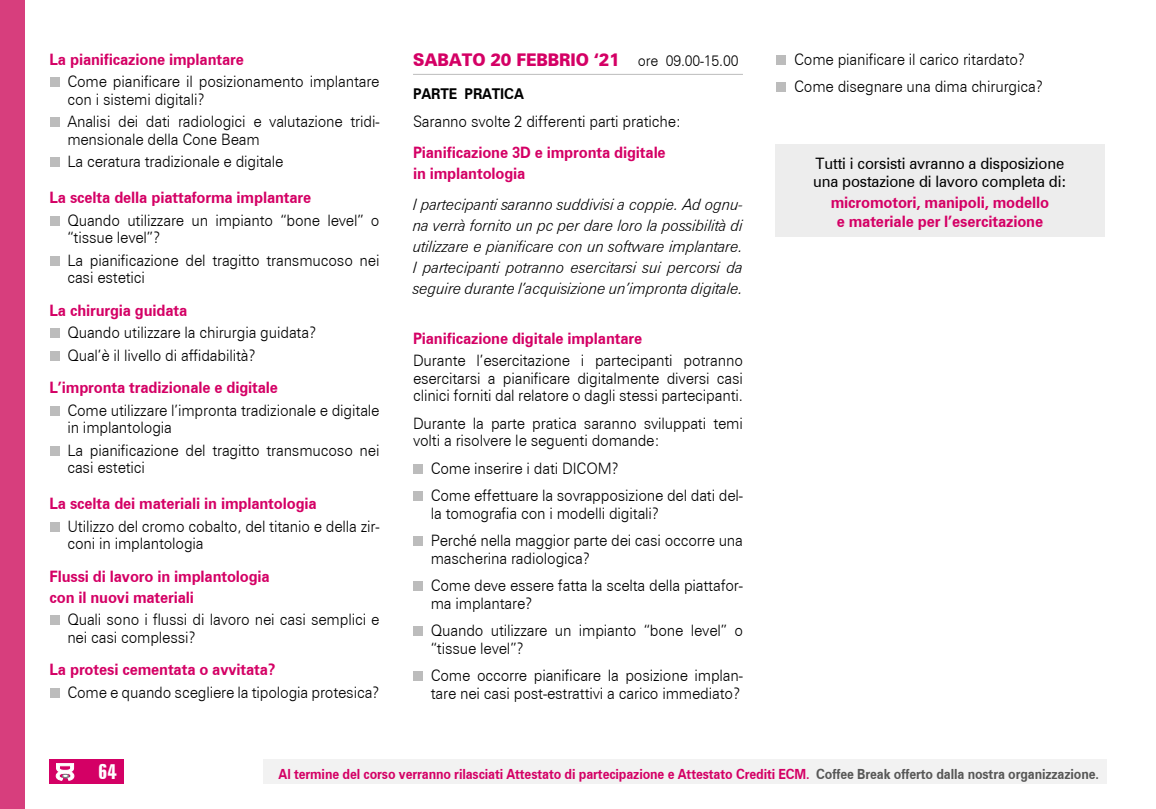
<style>
.page{position:relative;width:1156px;height:809px;background:#fff}
.page>*{position:absolute;margin:0;border:0;box-sizing:border-box;transform-origin:0 0}
.t1{font:700 extra-condensed 21px "Zurich BT";color:#fff}
.t2{font:900 17.5px "Zurich BT";letter-spacing:-.01em;color:#d40065;scale:.92 1}
.t3{font:300 15.75px/17.5px "Zurich BT";letter-spacing:-.01em;color:#000;scale:.95 1}
.t4{font:700 15.75px/21px "Zurich BT";letter-spacing:-.01em;color:#d40065;scale:.95 1}
.t5{font:italic 300 15.75px/21px "Zurich BT";letter-spacing:-.01em;color:#000;text-align:justify;scale:.95 1}
.t6{font:15.75px/18.4px "Zurich BT";letter-spacing:-.01em;color:#000;scale:.95 1}
.t7{font:700 14.88px "Zurich BT";letter-spacing:-.01em;color:#000;scale:.95 1}
.t8{font:700 14px "Zurich BT";letter-spacing:-.01em;color:#d40065;scale:.9 1}
.s1{font-weight:300;font-size:14.88px;color:#000}
.s2{color:#575756}
</style>
<div class="page">
<hr style="left:1155px;top:39px;width:1px;height:123px;background:#bcbcbc">
<div style="left:0;top:0;width:25px;height:809px;background:#d73e7d"></div>
<div style="left:50px;top:759px;width:74px;height:25px;background:#d40065"></div>
<svg style="left:56px;top:763px;width:18px;height:17px"></svg>
<div style="left:775px;top:144px;width:330px;height:92px;background:#ededed"></div>
<div style="left:50px;top:77px;width:10px;height:10px;background:#bcbcbc"></div>
<div style="left:50px;top:117px;width:10px;height:10px;background:#bcbcbc"></div>
<div style="left:50px;top:157px;width:10px;height:10px;background:#bcbcbc"></div>
<div style="left:50px;top:216px;width:10px;height:10px;background:#bcbcbc"></div>
<div style="left:50px;top:256px;width:10px;height:10px;background:#bcbcbc"></div>
<div style="left:50px;top:328px;width:10px;height:10px;background:#bcbcbc"></div>
<div style="left:50px;top:351px;width:10px;height:10px;background:#bcbcbc"></div>
<div style="left:50px;top:406px;width:10px;height:9px;background:#bcbcbc"></div>
<div style="left:50px;top:446px;width:10px;height:9px;background:#bcbcbc"></div>
<div style="left:50px;top:521px;width:10px;height:10px;background:#bcbcbc"></div>
<div style="left:50px;top:615px;width:10px;height:10px;background:#bcbcbc"></div>
<div style="left:50px;top:687px;width:10px;height:10px;background:#bcbcbc"></div>
<hr style="left:413px;top:74px;width:330px;height:1px;background:#bcbcbc">
<div style="left:413px;top:464px;width:10px;height:10px;background:#bcbcbc"></div>
<div style="left:413px;top:491px;width:10px;height:10px;background:#bcbcbc"></div>
<div style="left:413px;top:536px;width:10px;height:10px;background:#bcbcbc"></div>
<div style="left:413px;top:581px;width:10px;height:10px;background:#bcbcbc"></div>
<div style="left:413px;top:626px;width:10px;height:10px;background:#bcbcbc"></div>
<div style="left:413px;top:671px;width:10px;height:10px;background:#bcbcbc"></div>
<div style="left:776px;top:55px;width:10px;height:10px;background:#bcbcbc"></div>
<div style="left:776px;top:82px;width:10px;height:10px;background:#bcbcbc"></div>
<div style="left:263px;top:759px;width:843px;height:25px;background:#f2f2f2"></div>
<p class="t4" style="left:50px;top:49px;width:206px">La pianificazione implantare</p>
<p class="t3" style="left:67px;top:73px;width:330px">Come pianificare il posizionamento implantare con i sistemi digitali?</p>
<p class="t3" style="left:67px;top:113px;width:330px">Analisi dei dati radiologici e valutazione tridi&shy;mensionale della Cone Beam</p>
<p class="t3" style="left:67px;top:153px;width:229px">La ceratura tradizionale e digitale</p>
<p class="t4" style="left:50px;top:187px;width:277px">La scelta della piattaforma implantare</p>
<p class="t3" style="left:67px;top:211px;width:330px">Quando utilizzare un impianto “bone level” o “tissue level”?</p>
<p class="t3" style="left:67px;top:251px;width:330px">La pianificazione del tragitto transmucoso nei casi estetici</p>
<p class="t4" style="left:50px;top:299px;width:147px">La chirurgia guidata</p>
<p class="t3" style="left:67px;top:321px;width:264px;line-height:22.4px">Quando utilizzare la chirurgia guidata?<br>Qual’è il livello di affidabilità?</p>
<p class="t4" style="left:50px;top:377px;width:242px">L’impronta tradizionale e digitale</p>
<p class="t3" style="left:67px;top:401px;width:330px">Come utilizzare l’impronta tradizionale e digitale in implantologia</p>
<p class="t3" style="left:67px;top:441px;width:330px">La pianificazione del tragitto transmucoso nei casi estetici</p>
<p class="t4" style="left:50px;top:493px;width:283px">La scelta dei materiali in implantologia</p>
<p class="t3" style="left:67px;top:517px;width:330px">Utilizzo del cromo cobalto, del titanio e della zir&shy;coni in implantologia</p>
<p class="t4" style="left:50px;top:565px;width:233px">Flussi di lavoro in implantologia con il nuovi materiali</p>
<p class="t3" style="left:67px;top:610px;width:330px">Quali sono i flussi di lavoro nei casi semplici e nei casi complessi?</p>
<p class="t4" style="left:50px;top:658px;width:239px">La protesi cementata o avvitata?</p>
<p class="t3" style="left:67px;top:683px;width:330px">Come e quando scegliere la tipologia protesica?</p>
<p class="t2" style="left:413px;top:50px;width:355px">SABATO 20 FEBBRIO ‘21 <span class="s1">ore 09.00-15.00</span></p>
<p class="t7" style="left:413px;top:85px;width:118px">PARTE PRATICA</p>
<p class="t3" style="left:413px;top:112px;width:284px">Saranno svolte 2 differenti parti pratiche:</p>
<p class="t4" style="left:413px;top:141px;width:268px">Pianificazione 3D e impronta digitale in implantologia</p>
<p class="t5" style="left:413px;top:193px;width:349px">I partecipanti saranno suddivisi a coppie. Ad ognu&shy;na verrà fornito un pc per dare loro la possibilità di utilizzare e pianificare con un software implantare.<br>I partecipanti potranno esercitarsi sui percorsi da seguire durante l’acquisizione un’impronta digitale.</p>
<p class="t4" style="left:413px;top:327px;width:243px">Pianificazione digitale implantare</p>
<p class="t3" style="left:413px;top:352px;width:349px;text-align:justify">Durante l’esercitazione i partecipanti potranno esercitarsi a pianificare digitalmente diversi casi clinici forniti dal relatore o dagli stessi partecipanti.</p>
<p class="t3" style="left:413px;top:414px;width:349px">Durante la parte pratica saranno sviluppati temi volti a risolvere le seguenti domande:</p>
<p class="t3" style="left:431px;top:454px;width:330px;line-height:27.5px">Come inserire i dati DICOM?<br>Come effettuare la sovrapposizione del dati del-</p>
<p class="t3" style="left:431px;top:499px;width:330px;line-height:27.5px">la tomografia con i modelli digitali?<br>Perché nella maggior parte dei casi occorre una</p>
<p class="t3" style="left:431px;top:544px;width:330px;line-height:27.5px">mascherina radiologica?<br>Come deve essere fatta la scelta della piattafor-</p>
<p class="t3" style="left:431px;top:589px;width:330px;line-height:27.5px">ma implantare?<br>Quando utilizzare un impianto “bone level” o</p>
<p class="t3" style="left:431px;top:634px;width:330px;line-height:27.5px">“tissue level”?<br>Come occorre pianificare la posizione implan-</p>
<p class="t3" style="left:431px;top:684px;width:327px">tare nei casi post-estrattivi a carico immediato?</p>
<p class="t3" style="left:794px;top:46px;width:263px;line-height:26.9px">Come pianificare il carico ritardato?<br>Come disegnare una dima chirurgica?</p>
<p class="t6" style="left:813px;top:154px;width:269px">Tutti i corsisti avranno a disposizione una postazione di lavoro completa di:</p>
<p class="t4" style="left:831px;top:193px;width:231px;line-height:18.4px;text-align:center">micromotori, manipoli, modello e materiale per l’esercitazione</p>
<h1 class="t1" style="left:98px;top:760px;width:20px">64</h1>
<p class="t8" style="left:279px;top:765px;width:913px">Al termine del corso verranno rilasciati Attestato di partecipazione e Attestato Crediti ECM. <span class="s2">Coffee Break offerto dalla nostra organizzazione.</span></p>
</div>
